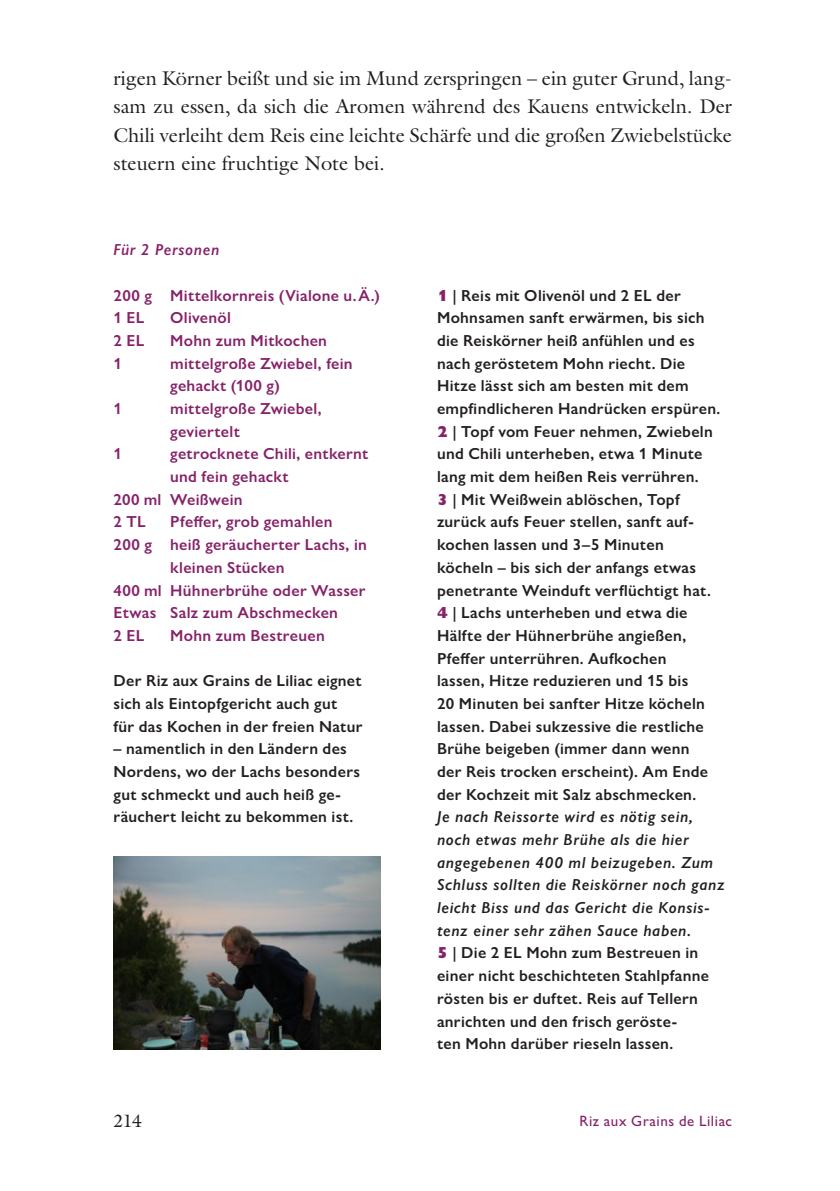
<style>
.page{position:relative;width:840px;height:1191px;background:#fff}
.page>*{position:absolute;margin:0;border:0;box-sizing:border-box;transform-origin:0 0}
.Lauftext{font:20px/28.4px "Galliard Pro";color:#231f20;text-align:justify}
.t1{font:18px "Galliard Pro";color:#231f20}
.Box_Lauftext_stumpf{font:600 16px/22.6px "Gill Sans Nova";letter-spacing:.02em;color:#231f20}
.Box_Rezept_Zutaten{font:600 16px/22.6px "Gill Sans Nova";letter-spacing:.02em;color:#862268}
.Box_Rezept_Zutaten-2{font:italic 600 16px "Gill Sans Nova";letter-spacing:.04em;color:#862268}
.t2{font:500 15px "Gill Sans Nova";letter-spacing:.04em;color:#862268}
.s1{font-weight:800;color:#862268}
.s2{font-style:italic}
</style>
<div class="page">
<img style="left:113px;top:857px;width:267px;height:192px">
<p class="Lauftext" style="left:113px;top:64px;width:619px">rigen Körner beißt und sie im Mund zerspringen – ein guter Grund, lang&shy;sam zu essen, da sich die Aromen während des Kauens entwickeln. Der Chili verleiht dem Reis eine leichte Schärfe und die großen Zwiebelstücke steuern eine fruchtige Note bei.</p>
<p class="Box_Rezept_Zutaten-2" style="left:113px;top:240px;width:107px">Für 2 Personen</p>
<p class="Box_Rezept_Zutaten" style="left:113px;top:284px;width:268px">200 g Mittelkornreis (Vialone u.Ä.)</p>
<p class="Box_Rezept_Zutaten" style="left:113px;top:306px;width:32px">1 EL</p>
<p class="Box_Rezept_Zutaten" style="left:170px;top:306px;width:62px">Olivenöl</p>
<p class="Box_Rezept_Zutaten" style="left:113px;top:329px;width:32px">2 EL</p>
<p class="Box_Rezept_Zutaten" style="left:170px;top:329px;width:158px">Mohn zum Mitkochen</p>
<p class="Box_Rezept_Zutaten" style="left:113px;top:352px;width:10px">1</p>
<p class="Box_Rezept_Zutaten" style="left:170px;top:352px;width:184px">mittelgroße Zwiebel, fein gehackt (100 g)</p>
<p class="Box_Rezept_Zutaten" style="left:113px;top:397px;width:10px">1</p>
<p class="Box_Rezept_Zutaten" style="left:170px;top:397px;width:153px">mittelgroße Zwiebel, geviertelt</p>
<p class="Box_Rezept_Zutaten" style="left:113px;top:442px;width:10px">1</p>
<p class="Box_Rezept_Zutaten" style="left:170px;top:442px;width:200px">getrocknete Chili, entkernt und fein gehackt</p>
<p class="Box_Rezept_Zutaten" style="left:113px;top:488px;width:130px">200 ml Weißwein</p>
<p class="Box_Rezept_Zutaten" style="left:113px;top:510px;width:34px">2 TL</p>
<p class="Box_Rezept_Zutaten" style="left:170px;top:510px;width:164px">Pfeffer, grob gemahlen</p>
<p class="Box_Rezept_Zutaten" style="left:170px;top:533px;width:198px;text-indent:-57px">200 g heiß geräucherter Lachs, in kleinen Stücken</p>
<p class="Box_Rezept_Zutaten" style="left:113px;top:578px;width:253px">400 ml Hühnerbrühe oder Wasser</p>
<p class="Box_Rezept_Zutaten" style="left:113px;top:601px;width:226px">Etwas Salz zum Abschmecken</p>
<p class="Box_Rezept_Zutaten" style="left:113px;top:624px;width:32px">2 EL</p>
<p class="Box_Rezept_Zutaten" style="left:170px;top:624px;width:156px">Mohn zum Bestreuen</p>
<p class="Box_Lauftext_stumpf" style="left:113px;top:669px;width:250px">Der Riz aux Grains de Liliac eignet sich als Eintopfgericht auch gut<br>für das Kochen in der freien Natur</p>
<p class="Box_Lauftext_stumpf" style="left:113px;top:737px;width:248px">– namentlich in den Ländern des<br>Nordens, wo der Lachs besonders gut schmeckt und auch heiß ge&shy;räuchert leicht zu bekommen ist.</p>
<p class="Box_Lauftext_stumpf" style="left:437px;top:284px;width:285px"><span class="s1">1</span> | Reis mit Olivenöl und 2 EL der Mohnsamen sanft erwärmen, bis sich die Reiskörner heiß anfühlen und es nach geröstetem Mohn riecht. Die Hitze lässt sich am besten mit dem empfindlicheren Handrücken erspüren.</p>
<p class="Box_Lauftext_stumpf" style="left:437px;top:420px;width:277px"><span class="s1">2</span> | Topf vom Feuer nehmen, Zwiebeln und Chili unterheben, etwa 1 Minute lang mit dem heißen Reis verrühren.</p>
<p class="Box_Lauftext_stumpf" style="left:437px;top:488px;width:275px"><span class="s1">3</span> | Mit Weißwein ablöschen, Topf zurück aufs Feuer stellen, sanft auf&shy;kochen lassen und 3–5 Minuten köcheln – bis sich der anfangs etwas penetrante Weinduft verflüchtigt hat.</p>
<p class="Box_Lauftext_stumpf" style="left:437px;top:601px;width:289px"><span class="s1">4</span> | Lachs unterheben und etwa die Hälfte der Hühnerbrühe angießen, Pfeffer unterrühren. Aufkochen<br>lassen, Hitze reduzieren und 15 bis<br>20 Minuten bei sanfter Hitze köcheln lassen. Dabei sukzessive die restliche Brühe beigeben (immer dann wenn<br>der Reis trocken erscheint). Am Ende der Kochzeit mit Salz abschmecken.<br><span class="s2">Je nach Reissorte wird es nötig sein, noch etwas mehr Brühe als die hier angegebenen 400 ml beizugeben. Zum Schluss sollten die Reiskörner noch ganz leicht Biss und das Gericht die Konsis&shy;tenz einer sehr zähen Sauce haben.</span></p>
<p class="Box_Lauftext_stumpf" style="left:437px;top:941px;width:273px"><span class="s1">5</span> | Die 2 EL Mohn zum Bestreuen in einer nicht beschichteten Stahlpfanne rösten bis er duftet. Reis auf Tellern anrichten und den frisch geröste-<br>ten Mohn darüber rieseln lassen.</p>
<p class="t1" style="left:113px;top:1108px;width:30px">214</p>
<p class="t2" style="left:579px;top:1111px;width:154px">Riz aux Grains de Liliac</p>
</div>
